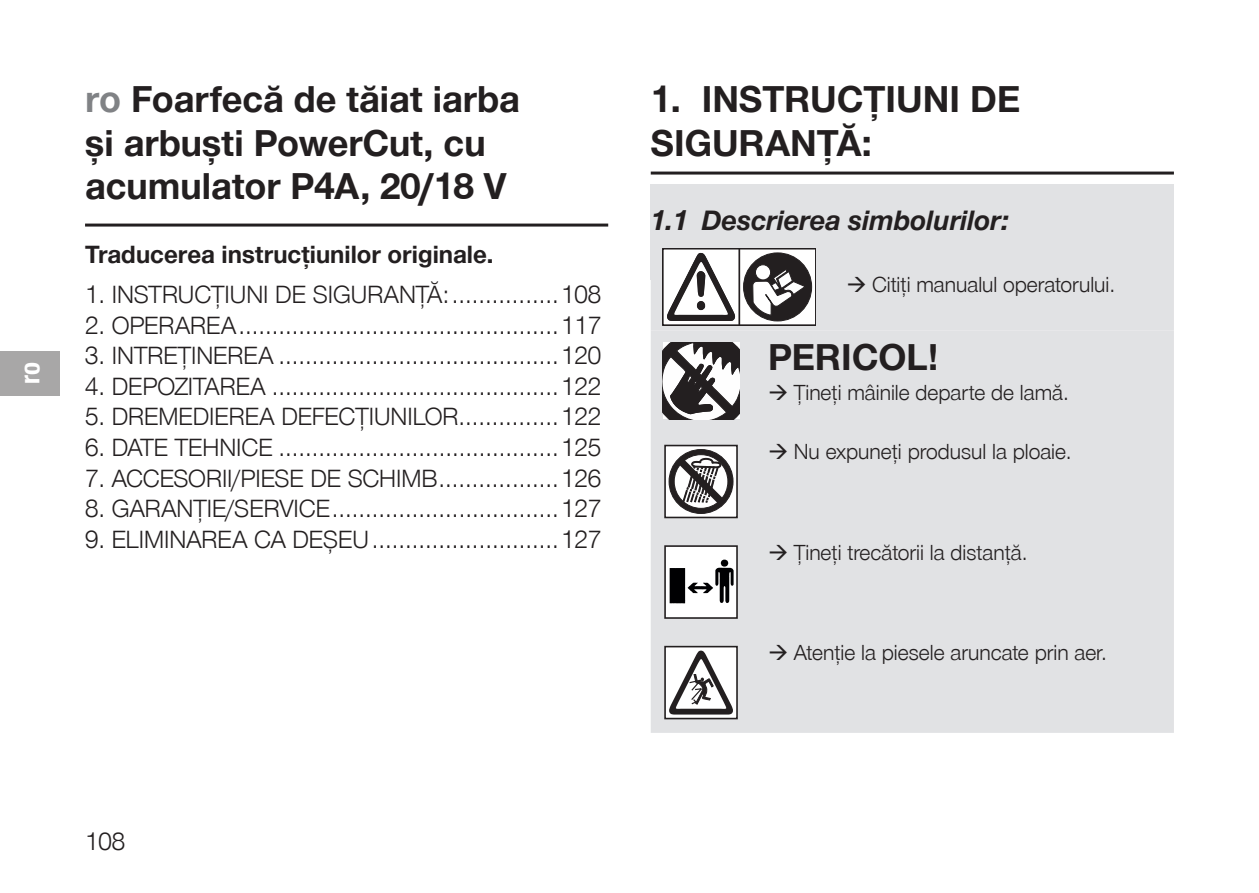
<style>
.page{position:relative;width:1259px;height:893px;background:#fff}
.page>*{position:absolute;margin:0;border:0;box-sizing:border-box;transform-origin:0 0}
.t1{font:700 36px/43.5px "Gardena Sans";color:#231f20}
.t2{font:italic 700 27px "Gardena Sans";color:#231f20}
.country_code{font:700 27px "Gardena Sans Cond";color:#fff}
.table_of_contents{font:24px "Gardena Sans";color:#231f20}
.paragraph_text{font:700 24px "Gardena Sans";color:#231f20}
.t3{font:21px "Gardena Sans";color:#231f20}
.s1{color:#808285}
</style>
<div class="page">
<hr style="left:85px;top:224px;width:523px;height:3px;background:#231f20">
<hr style="left:651px;top:172px;width:523px;height:3px;background:#231f20">
<div style="left:651px;top:184px;width:523px;height:95px;background:#e1e2e4"></div>
<div style="left:651px;top:248px;width:523px;height:83px;background:#e1e2e4"></div>
<div style="left:663px;top:249px;width:153px;height:76px;background:#fff"></div>
<hr style="left:738px;top:249px;width:2px;height:76px;background:#231f20">
<svg style="left:667px;top:253px;width:68px;height:68px"></svg>
<div style="left:743px;top:253px;width:68px;height:68px;background:#231f20;border-radius:50%"></div>
<div style="left:743px;top:253px;width:69px;height:68px;border:1px solid #231f20;border-radius:50%"></div>
<svg style="left:755px;top:265px;width:15px;height:15px"></svg>
<div style="left:755px;top:264px;width:16px;height:16px;border:1px solid #231f20;border-radius:50%"></div>
<svg style="left:752px;top:268px;width:54px;height:48px"></svg>
<div style="left:651px;top:331px;width:523px;height:402px;background:#e1e2e4"></div>
<svg style="left:663px;top:343px;width:76px;height:76px"></svg>
<div style="left:665px;top:446px;width:72px;height:71px;background:#fff"></div>
<div style="left:664px;top:445px;width:74px;height:73px;border:2px solid #231f20"></div>
<svg style="left:668px;top:449px;width:65px;height:65px"></svg>
<div style="left:665px;top:546px;width:72px;height:72px;background:#fff"></div>
<div style="left:664px;top:545px;width:74px;height:74px;border:2px solid #231f20"></div>
<svg style="left:669px;top:560px;width:64px;height:43px"></svg>
<div style="left:665px;top:647px;width:72px;height:71px;background:#fff"></div>
<div style="left:664px;top:646px;width:74px;height:73px;border:2px solid #231f20"></div>
<svg style="left:669px;top:651px;width:64px;height:64px"></svg>
<div style="left:0;top:351px;width:60px;height:44px;background:#a8a7a7"></div>
<svg style="left:848px;top:276px;width:17px;height:16px"></svg>
<svg style="left:770px;top:384px;width:17px;height:16px"></svg>
<svg style="left:770px;top:444px;width:17px;height:15px"></svg>
<svg style="left:770px;top:544px;width:17px;height:15px"></svg>
<svg style="left:770px;top:645px;width:17px;height:15px"></svg>
<p class="country_code" style="left:11px;top:384px;width:24px;rotate:-90deg">ro</p>
<p class="t1" style="left:85px;top:75px;width:436px"><span class="s1">ro</span> Foarfecă de tăiat iarba și arbuști PowerCut, cu acumulator P4A, 20/18 V</p>
<p class="paragraph_text" style="left:85px;top:236px;width:410px">Traducerea instrucțiunilor originale.</p>
<p class="table_of_contents" style="left:85px;top:278px;width:517px">1. INSTRUCŢIUNI DE SIGURANŢĂ:................108</p>
<p class="table_of_contents" style="left:85px;top:308px;width:517px">2. OPERAREA................................................117</p>
<p class="table_of_contents" style="left:85px;top:339px;width:517px">3. INTREŢINEREA ..........................................120</p>
<p class="table_of_contents" style="left:85px;top:369px;width:517px">4. DEPOZITAREA ...........................................122</p>
<p class="table_of_contents" style="left:85px;top:400px;width:517px">5. DREMEDIEREA DEFECŢIUNILOR...............122</p>
<p class="table_of_contents" style="left:85px;top:431px;width:517px">6. DATE TEHNICE ..........................................125</p>
<p class="table_of_contents" style="left:85px;top:461px;width:517px">7. ACCESORII/PIESE DE SCHIMB..................126</p>
<p class="table_of_contents" style="left:85px;top:492px;width:517px">8. GARANȚIE/SERVICE..................................127</p>
<p class="table_of_contents" style="left:85px;top:522px;width:517px">9. ELIMINAREA CA DEȘEU............................127</p>
<p class="t1" style="left:651px;top:75px;width:371px">1. INSTRUCŢIUNI DE<br>SIGURANŢĂ:</p>
<p class="t2" style="left:651px;top:200px;width:360px">1.1 Descrierea simbolurilor:</p>
<p class="t3" style="left:872px;top:270px;width:245px">Citiți manualul operatorului.</p>
<p class="t1" style="left:768px;top:333px;width:171px">PERICOL!</p>
<p class="t3" style="left:794px;top:377px;width:277px">Țineți mâinile departe de lamă.</p>
<p class="t3" style="left:794px;top:437px;width:279px">Nu expuneți produsul la ploaie.</p>
<p class="t3" style="left:794px;top:537px;width:235px">Țineți trecătorii la distanță.</p>
<p class="t3" style="left:794px;top:638px;width:315px">Atenție la piesele aruncate prin aer.</p>
<p class="table_of_contents" style="left:85px;top:825px;width:42px">108</p>
</div>
